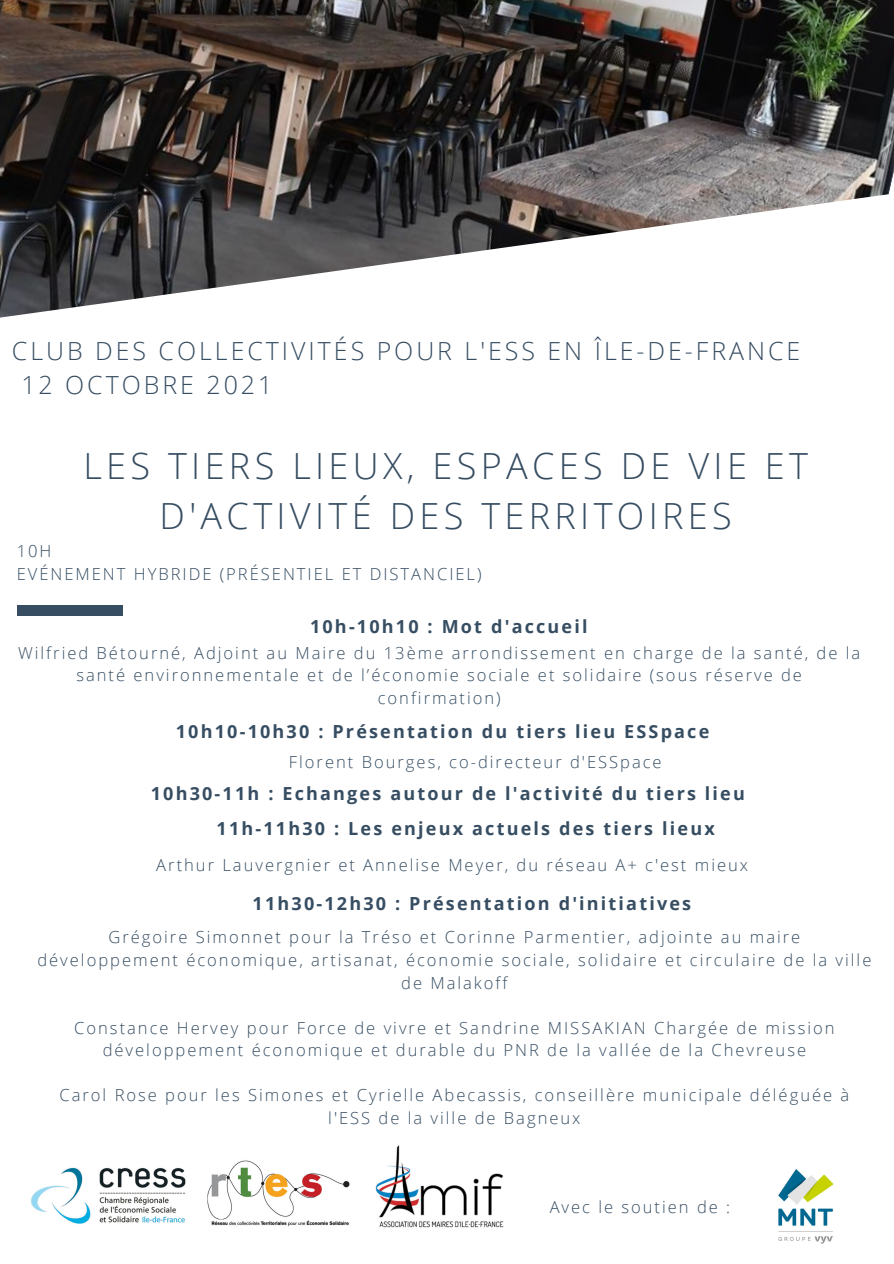
<style>
.page{position:relative;width:894px;height:1264px;background:#fff}
.page>*{position:absolute;margin:0;border:0;box-sizing:border-box;transform-origin:0 0}
.t1{font:300 36px/49.5px "Open Sans";letter-spacing:.12em;color:#364d62;text-align:center}
.t2{font:300 24.9px "Open Sans";letter-spacing:.12em;color:#364d62}
.t3{font:700 18px "Open Sans";letter-spacing:.12em;color:#364d62}
.t4{font:300 16.5px/22.5px "Open Sans";letter-spacing:.12em;color:#364d62;text-align:center}
</style>
<div class="page">
<div style="left:17px;top:605px;width:106px;height:10px;background:#364d62"></div>
<img style="left:31px;top:1145px;width:473px;height:83px">
<img style="left:0;top:0;width:893px;height:318px">
<img style="left:778px;top:1169px;width:56px;height:75px">
<p class="t2" style="left:12px;top:334px;width:789px">CLUB DES COLLECTIVITÉS POUR L'ESS EN ÎLE-DE-FRANCE</p>
<p class="t2" style="left:21px;top:368px;width:252px">12 OCTOBRE 2021</p>
<p class="t1" style="left:83px;top:440px;width:726px">LES TIERS LIEUX, ESPACES DE VIE ET<br>D'ACTIVITÉ DES TERRITOIRES</p>
<p class="t4" style="left:17px;top:539px;width:36px">10H</p>
<p class="t4" style="left:17px;top:562px;width:466px">EVÉNEMENT HYBRIDE (PRÉSENTIEL ET DISTANCIEL)</p>
<p class="t3" style="left:310px;top:613px;width:279px">10h-10h10 : Mot d'accueil</p>
<p class="t4" style="left:18px;top:641px;width:843px">Wilfried Bétourné, Adjoint au Maire du 13ème arrondissement en charge de la santé, de la santé environnementale et de l’économie sociale et solidaire (sous réserve de confirmation)</p>
<p class="t3" style="left:176px;top:719px;width:535px">10h10-10h30 : Présentation du tiers lieu ESSpace</p>
<p class="t4" style="left:289px;top:750px;width:374px">Florent Bourges, co-directeur d'ESSpace</p>
<p class="t3" style="left:151px;top:781px;width:595px">10h30-11h : Echanges autour de l'activité du tiers lieu</p>
<p class="t3" style="left:216px;top:816px;width:499px">11h-11h30 : Les enjeux actuels des tiers lieux</p>
<p class="t4" style="left:156px;top:853px;width:593px">Arthur Lauvergnier et Annelise Meyer, du réseau A+ c'est mieux</p>
<p class="t3" style="left:252px;top:890px;width:440px">11h30-12h30 : Présentation d'initiatives</p>
<p class="t4" style="left:37px;top:925px;width:835px">Grégoire Simonnet pour la Tréso et Corinne Parmentier, adjointe au maire développement économique, artisanat, économie sociale, solidaire et circulaire de la ville de Malakoff</p>
<p class="t4" style="left:74px;top:1015px;width:761px">Constance Hervey pour Force de vivre et Sandrine MISSAKIAN Chargée de mission développement économique et durable du PNR de la vallée de la Chevreuse</p>
<p class="t4" style="left:59px;top:1083px;width:791px">Carol Rose pour les Simones et Cyrielle Abecassis, conseillère municipale déléguée à l'ESS de la ville de Bagneux</p>
<p class="t4" style="left:549px;top:1195px;width:182px">Avec le soutien de :</p>
</div>
